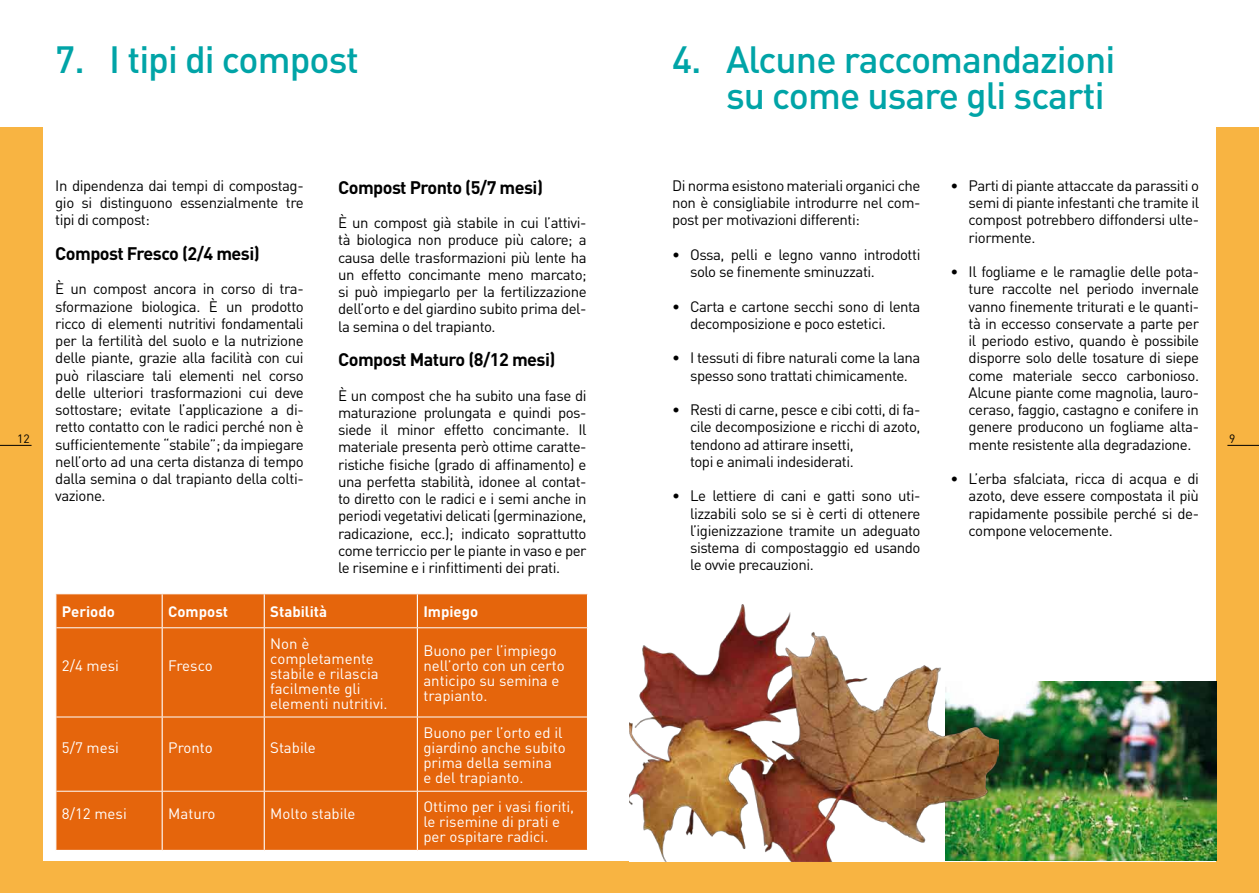
<style>
.page{position:relative;width:1259px;height:893px;background:#fff}
.page>*{position:absolute;margin:0;border:0;box-sizing:border-box;transform-origin:0 0}
.t1{font:500 37.5px/36px "DIN";letter-spacing:-.025em;color:#00a4a7;text-align:right}
.t2{font:700 18px "DIN";letter-spacing:-.03em;color:#000}
.t3{font:15px/17.2px "DIN";letter-spacing:-.03em;color:#000;text-align:justify}
.t4{font:15px/15px "DIN";color:#fff}
.t5{font:700 15px "DIN";color:#fff}
.t6{font:12px "DIN";color:#000}
</style>
<div class="page">
<div style="left:0;top:128px;width:629px;height:765px;background:#f8b442"></div>
<div style="left:43px;top:119px;width:586px;height:742px;background:#fff"></div>
<hr style="left:0;top:445px;width:32px;height:1px;background:#000">
<svg style="left:56px;top:594px;width:531px;height:256px;background:#e56913"></svg>
<hr style="left:162px;top:594px;width:1px;height:33px;background:#fff">
<hr style="left:264px;top:594px;width:1px;height:33px;background:#fff">
<hr style="left:417px;top:594px;width:1px;height:33px;background:#fff">
<hr style="left:162px;top:628px;width:1px;height:89px;background:#fff">
<hr style="left:264px;top:628px;width:1px;height:89px;background:#fff">
<hr style="left:417px;top:628px;width:1px;height:89px;background:#fff">
<hr style="left:162px;top:717px;width:1px;height:74px;background:#fff">
<hr style="left:264px;top:717px;width:1px;height:74px;background:#fff">
<hr style="left:417px;top:717px;width:1px;height:74px;background:#fff">
<hr style="left:162px;top:792px;width:1px;height:58px;background:#fff">
<hr style="left:264px;top:792px;width:1px;height:58px;background:#fff">
<hr style="left:417px;top:792px;width:1px;height:58px;background:#fff">
<hr style="left:56px;top:627px;width:106px;height:1px;background:#fff">
<hr style="left:162px;top:627px;width:102px;height:1px;background:#fff">
<hr style="left:264px;top:627px;width:153px;height:1px;background:#fff">
<hr style="left:417px;top:627px;width:170px;height:1px;background:#fff">
<hr style="left:56px;top:717px;width:106px;height:1px;background:#fff">
<hr style="left:162px;top:717px;width:102px;height:1px;background:#fff">
<hr style="left:264px;top:717px;width:153px;height:1px;background:#fff">
<hr style="left:417px;top:717px;width:170px;height:1px;background:#fff">
<hr style="left:56px;top:791px;width:106px;height:1px;background:#fff">
<hr style="left:162px;top:791px;width:102px;height:1px;background:#fff">
<hr style="left:264px;top:791px;width:153px;height:1px;background:#fff">
<hr style="left:417px;top:791px;width:170px;height:1px;background:#fff">
<div style="left:629px;top:128px;width:630px;height:765px;background:#f8b442"></div>
<div style="left:629px;top:119px;width:587px;height:742px;background:#fff"></div>
<hr style="left:1227px;top:445px;width:32px;height:1px;background:#000">
<img style="left:998px;top:681px;width:218px;height:180px">
<img style="left:629px;top:604px;width:369px;height:257px">
<h1 class="t1" style="left:55px;top:41px;width:305px">7. I tipi di compost</h1>
<p class="t6" style="left:17px;top:431px;width:14px">12</p>
<p class="t3" style="left:55px;top:176px;width:250px">In dipendenza dai tempi di compostag&shy;gio si distinguono essenzialmente tre tipi di compost:</p>
<p class="t2" style="left:55px;top:242px;width:206px">Compost Fresco (2/4 mesi)</p>
<p class="t3" style="left:55px;top:280px;width:250px">È un compost ancora in corso di tra&shy;sformazione biologica. È un prodotto ricco di elementi nutritivi fondamentali per la fertilità del suolo e la nutrizione delle piante, grazie alla facilità con cui può rilasciare tali elementi nel corso delle ulteriori trasformazioni cui deve sottostare; evitate l’applicazione a di&shy;retto contatto con le radici perché non è sufficientemente “stabile”; da impiegare nell’orto ad una certa distanza di tempo dalla semina o dal trapianto della colti&shy;vazione.</p>
<p class="t2" style="left:338px;top:175px;width:206px">Compost Pronto (5/7 mesi)</p>
<p class="t3" style="left:338px;top:214px;width:250px">È un compost già stabile in cui l’attivi&shy;tà biologica non produce più calore; a causa delle trasformazioni più lente ha un effetto concimante meno marcato; si può impiegarlo per la fertilizzazione dell’orto e del giardino subito prima del&shy;la semina o del trapianto.</p>
<p class="t2" style="left:338px;top:348px;width:219px">Compost Maturo (8/12 mesi)</p>
<p class="t3" style="left:338px;top:386px;width:250px">È un compost che ha subito una fase di maturazione prolungata e quindi pos&shy;siede il minor effetto concimante. Il materiale presenta però ottime caratte&shy;ristiche fisiche (grado di affinamento) e una perfetta stabilità, idonee al contat&shy;to diretto con le radici e i semi anche in periodi vegetativi delicati (germinazione, radicazione, ecc.); indicato soprattutto come terriccio per le piante in vaso e per le risemine e i rinfittimenti dei prati.</p>
<p class="t5" style="left:62px;top:602px;width:55px">Periodo</p>
<p class="t5" style="left:168px;top:602px;width:61px">Compost</p>
<p class="t5" style="left:270px;top:602px;width:58px">Stabilità</p>
<p class="t5" style="left:423px;top:602px;width:56px">Impiego</p>
<p class="t4" style="left:62px;top:658px;width:59px">2/4 mesi</p>
<p class="t4" style="left:168px;top:658px;width:46px">Fresco</p>
<p class="t4" style="left:270px;top:635px;width:119px">Non è completamente stabile e rilascia facilmente gli elementi nutritivi.</p>
<p class="t4" style="left:423px;top:643px;width:143px">Buono per l’impiego nell’orto con un certo anticipo su semina e trapianto.</p>
<p class="t4" style="left:62px;top:739px;width:59px">5/7 mesi</p>
<p class="t4" style="left:168px;top:739px;width:46px">Pronto</p>
<p class="t4" style="left:270px;top:739px;width:47px">Stabile</p>
<p class="t4" style="left:423px;top:724px;width:144px">Buono per l’orto ed il giardino anche subito prima della semina<br>e del trapianto.</p>
<p class="t4" style="left:62px;top:806px;width:66px">8/12 mesi</p>
<p class="t4" style="left:168px;top:806px;width:49px">Maturo</p>
<p class="t4" style="left:270px;top:806px;width:87px">Molto stabile</p>
<p class="t4" style="left:423px;top:799px;width:152px">Ottimo per i vasi fioriti, le risemine di prati e per ospitare radici.</p>
<h1 class="t1" style="left:672px;top:41px;width:445px">4. Alcune raccomandazioni su come usare gli scarti</h1>
<p class="t3" style="left:672px;top:176px;width:250px">Di norma esistono materiali organici che non è consigliabile introdurre nel com&shy;post per motivazioni differenti:</p>
<p class="t3" style="left:690px;top:245px;width:232px;text-indent:-18px">• Ossa, pelli e legno vanno introdotti solo se finemente sminuzzati.</p>
<p class="t3" style="left:690px;top:297px;width:232px;text-indent:-18px">• Carta e cartone secchi sono di lenta decomposizione e poco estetici.</p>
<p class="t3" style="left:672px;top:349px;width:250px;text-align:center">• I tessuti di fibre naturali come la lana spesso sono trattati chimicamente.</p>
<p class="t3" style="left:690px;top:401px;width:232px;text-align:left;text-indent:-18px">• Resti di carne, pesce e cibi cotti, di fa&shy;cile decomposizione e ricchi di azoto, tendono ad attirare insetti,<br>topi e animali indesiderati.</p>
<p class="t3" style="left:690px;top:487px;width:232px;text-indent:-18px">• Le lettiere di cani e gatti sono uti&shy;lizzabili solo se si è certi di ottenere l’igienizzazione tramite un adeguato sistema di compostaggio ed usando le ovvie precauzioni.</p>
<p class="t3" style="left:968px;top:176px;width:232px;text-indent:-18px">• Parti di piante attaccate da parassiti o semi di piante infestanti che tramite il compost potrebbero diffondersi ulte&shy;riormente.</p>
<p class="t3" style="left:968px;top:263px;width:232px;text-indent:-18px">• Il fogliame e le ramaglie delle pota&shy;ture raccolte nel periodo invernale vanno finemente triturati e le quanti&shy;tà in eccesso conservate a parte per il periodo estivo, quando è possibile disporre solo delle tosature di siepe come materiale secco carbonioso.<br>Alcune piante come magnolia, lauro&shy;ceraso, faggio, castagno e conifere in genere producono un fogliame alta&shy;mente resistente alla degradazione.</p>
<p class="t3" style="left:968px;top:470px;width:232px;text-indent:-18px">• L’erba sfalciata, ricca di acqua e di azoto, deve essere compostata il più rapidamente possibile perché si de&shy;compone velocemente.</p>
<p class="t6" style="left:1229px;top:431px;width:8px">9</p>
</div>
